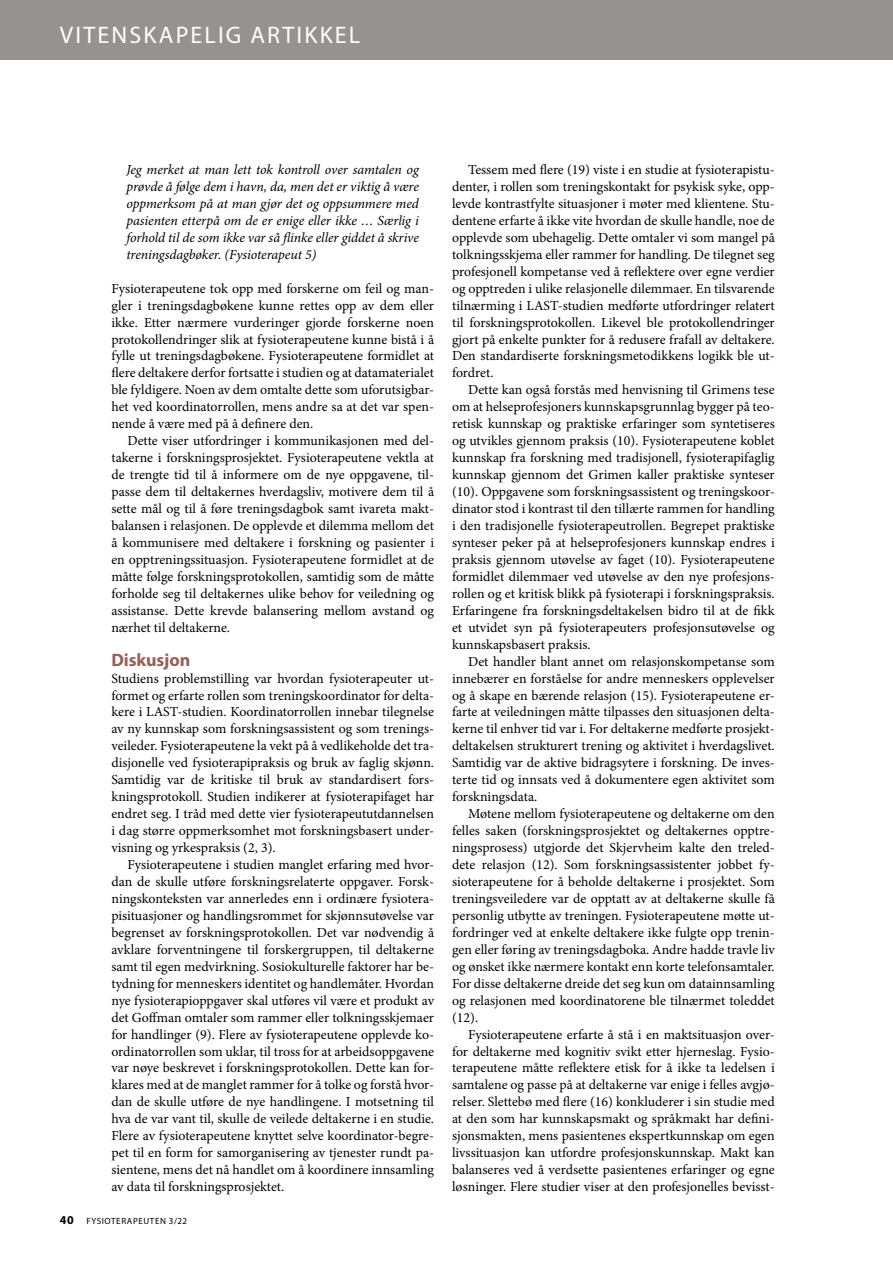
<style>
.page{position:relative;width:893px;height:1263px;background:#fff}
.page>*{position:absolute;margin:0;border:0;box-sizing:border-box;transform-origin:0 0}
.t1{font:24px "Myriad Pro";letter-spacing:.09em;color:#fff}
.t2{font:700 18px "Myriad Pro";letter-spacing:-.005em;color:#985f58}
.t3{font:13.8px/17px "Minion Pro";color:#000;text-align:justify}
.t4{font:italic 13.8px/17px "Minion Pro";letter-spacing:-.005em;color:#000;text-align:justify}
.t5{font:700 12px "Myriad Pro";color:#000}
.t6{font:9px "Myriad Pro";letter-spacing:.07em;color:#000}
</style>
<div class="page">
<div style="left:0;top:0;width:893px;height:60px;background:#969290"></div>
<h1 class="t1" style="left:60px;top:20px;width:302px">VITENSKAPELIG ARTIKKEL</h1>
<p class="t4" style="left:126px;top:161px;width:294px">Jeg merket at man lett tok kontroll over samtalen og prøvde å følge dem i havn, da, men det er viktig å være oppmerksom på at man gjør det og oppsummere med pasienten etterpå om de er enige eller ikke … Særlig i forhold til de som ikke var så flinke eller giddet å skrive treningsdagbøker. (Fysioterapeut 5)</p>
<p class="t3" style="left:111px;top:280px;width:324px">Fysioterapeutene tok opp med forskerne om feil og man&shy;gler i treningsdagbøkene kunne rettes opp av dem eller ikke. Etter nærmere vurderinger gjorde forskerne noen protokollendringer slik at fysioterapeutene kunne bistå i å fylle ut treningsdagbøkene. Fysioterapeutene formidlet at flere deltakere derfor fortsatte i studien og at datamaterialet ble fyldigere. Noen av dem omtalte dette som uforutsigbar&shy;het ved koordinatorrollen, mens andre sa at det var spen&shy;nende å være med på å definere den.</p>
<p class="t3" style="left:111px;top:432px;width:324px;text-indent:16px">Dette viser utfordringer i kommunikasjonen med del&shy;takerne i forskningsprosjektet. Fysioterapeutene vektla at de trengte tid til å informere om de nye oppgavene, til&shy;passe dem til deltakernes hverdagsliv, motivere dem til å sette mål og til å føre treningsdagbok samt ivareta makt&shy;balansen i relasjonen. De opplevde et dilemma mellom det å kommunisere med deltakere i forskning og pasienter i en opptreningssituasjon. Fysioterapeutene formidlet at de måtte følge forskningsprotokollen, samtidig som de måtte forholde seg til deltakernes ulike behov for veiledning og assistanse. Dette krevde balansering mellom avstand og nærhet til deltakerne.</p>
<h2 class="t2" style="left:111px;top:648px;width:80px">Diskusjon</h2>
<p class="t3" style="left:111px;top:670px;width:324px">Studiens problemstilling var hvordan fysioterapeuter ut&shy;formet og erfarte rollen som treningskoordinator for delta&shy;kere i LAST-studien. Koordinatorrollen innebar tilegnelse av ny kunnskap som forskningsassistent og som trenings&shy;veileder. Fysioterapeutene la vekt på å vedlikeholde det tra&shy;disjonelle ved fysioterapipraksis og bruk av faglig skjønn.<br>Samtidig var de kritiske til bruk av standardisert fors&shy;kningsprotokoll. Studien indikerer at fysioterapifaget har endret seg. I tråd med dette vier fysioterapeututdannelsen i dag større oppmerksomhet mot forskningsbasert under&shy;visning og yrkespraksis (2, 3).</p>
<p class="t3" style="left:111px;top:856px;width:324px;text-indent:16px">Fysioterapeutene i studien manglet erfaring med hvor&shy;dan de skulle utføre forskningsrelaterte oppgaver. Forsk&shy;ningskonteksten var annerledes enn i ordinære fysiotera&shy;pisituasjoner og handlingsrommet for skjønnsutøvelse var begrenset av forskningsprotokollen. Det var nødvendig å avklare forventningene til forskergruppen, til deltakerne samt til egen medvirkning. Sosiokulturelle faktorer har be&shy;tydning for menneskers identitet og handlemåter. Hvordan nye fysioterapioppgaver skal utføres vil være et produkt av det Goffman omtaler som rammer eller tolkningsskjemaer for handlinger (9). Flere av fysioterapeutene opplevde ko&shy;ordinatorrollen som uklar, til tross for at arbeidsoppgavene var nøye beskrevet i forskningsprotokollen. Dette kan for&shy;klares med at de manglet rammer for å tolke og forstå hvor&shy;dan de skulle utføre de nye handlingene. I motsetning til hva de var vant til, skulle de veilede deltakerne i en studie.<br>Flere av fysioterapeutene knyttet selve koordinator-begre&shy;pet til en form for samorganisering av tjenester rundt pa&shy;sientene, mens det nå handlet om å koordinere innsamling av data til forskningsprosjektet.</p>
<p class="t5" style="left:60px;top:1212px;width:15px">40</p>
<p class="t6" style="left:86px;top:1215px;width:102px">FYSIOTERAPEUTEN 3/22</p>
<p class="t3" style="left:452px;top:161px;width:324px;text-indent:16px">Tessem med flere (19) viste i en studie at fysioterapistu&shy;denter, i rollen som treningskontakt for psykisk syke, opp&shy;levde kontrastfylte situasjoner i møter med klientene. Stu&shy;dentene erfarte å ikke vite hvordan de skulle handle, noe de opplevde som ubehagelig. Dette omtaler vi som mangel på tolkningsskjema eller rammer for handling. De tilegnet seg profesjonell kompetanse ved å reflektere over egne verdier og opptreden i ulike relasjonelle dilemmaer. En tilsvarende tilnærming i LAST-studien medførte utfordringer relatert til forskningsprotokollen. Likevel ble protokollendringer gjort på enkelte punkter for å redusere frafall av deltakere.<br>Den standardiserte forskningsmetodikkens logikk ble ut&shy;fordret.</p>
<p class="t3" style="left:452px;top:382px;width:324px;text-indent:16px">Dette kan også forstås med henvisning til Grimens tese om at helseprofesjoners kunnskapsgrunnlag bygger på teo&shy;retisk kunnskap og praktiske erfaringer som syntetiseres og utvikles gjennom praksis (10). Fysioterapeutene koblet kunnskap fra forskning med tradisjonell, fysioterapifaglig kunnskap gjennom det Grimen kaller praktiske synteser (10). Oppgavene som forskningsassistent og treningskoor&shy;dinator stod i kontrast til den tillærte rammen for handling i den tradisjonelle fysioterapeutrollen. Begrepet praktiske synteser peker på at helseprofesjoners kunnskap endres i praksis gjennom utøvelse av faget (10). Fysioterapeutene formidlet dilemmaer ved utøvelse av den nye profesjons&shy;rollen og et kritisk blikk på fysioterapi i forskningspraksis.<br>Erfaringene fra forskningsdeltakelsen bidro til at de fikk et utvidet syn på fysioterapeuters profesjonsutøvelse og kunnskapsbasert praksis.</p>
<p class="t3" style="left:452px;top:653px;width:324px;text-indent:16px">Det handler blant annet om relasjonskompetanse som innebærer en forståelse for andre menneskers opplevelser og å skape en bærende relasjon (15). Fysioterapeutene er&shy;farte at veiledningen måtte tilpasses den situasjonen delta&shy;kerne til enhver tid var i. For deltakerne medførte prosjekt&shy;deltakelsen strukturert trening og aktivitet i hverdagslivet.<br>Samtidig var de aktive bidragsytere i forskning. De inves&shy;terte tid og innsats ved å dokumentere egen aktivitet som forskningsdata.</p>
<p class="t3" style="left:452px;top:805px;width:324px;text-indent:16px">Møtene mellom fysioterapeutene og deltakerne om den felles saken (forskningsprosjektet og deltakernes opptre&shy;ningsprosess) utgjorde det Skjervheim kalte den treled&shy;dete relasjon (12). Som forskningsassistenter jobbet fy&shy;sioterapeutene for å beholde deltakerne i prosjektet. Som treningsveiledere var de opptatt av at deltakerne skulle få personlig utbytte av treningen. Fysioterapeutene møtte ut&shy;fordringer ved at enkelte deltakere ikke fulgte opp trenin&shy;gen eller føring av treningsdagboka. Andre hadde travle liv og ønsket ikke nærmere kontakt enn korte telefonsamtaler.<br>For disse deltakerne dreide det seg kun om datainnsamling og relasjonen med koordinatorene ble tilnærmet toleddet (12).</p>
<p class="t3" style="left:452px;top:1026px;width:324px;text-indent:16px">Fysioterapeutene erfarte å stå i en maktsituasjon over&shy;for deltakerne med kognitiv svikt etter hjerneslag. Fysio&shy;terapeutene måtte reflektere etisk for å ikke ta ledelsen i samtalene og passe på at deltakerne var enige i felles avgjø&shy;relser. Slettebø med flere (16) konkluderer i sin studie med at den som har kunnskapsmakt og språkmakt har defini&shy;sjonsmakten, mens pasientenes ekspertkunnskap om egen livssituasjon kan utfordre profesjonskunnskap. Makt kan balanseres ved å verdsette pasientenes erfaringer og egne løsninger. Flere studier viser at den profesjonelles bevisst-</p>
</div>
